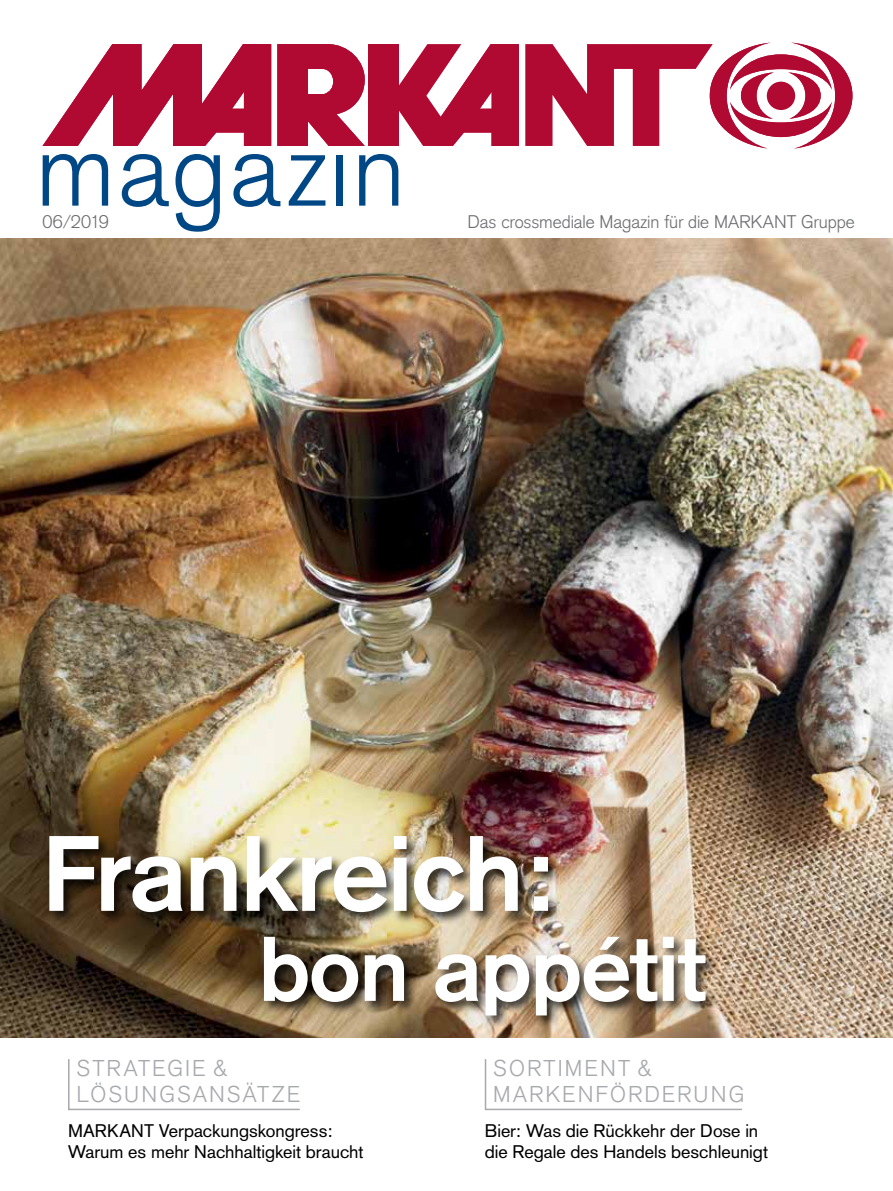
<style>
.page{position:relative;width:893px;height:1191px;background:#fff}
.page>*{position:absolute;margin:0;border:0;box-sizing:border-box;transform-origin:0 0}
.t1{font:700 105px "Basic Commercial";letter-spacing:-.02em;color:#fff}
.t2{font:700 90px "Basic Commercial";letter-spacing:-.015em;color:#fff}
.t3{font:300 22.5px/25.5px "Basic Commercial";letter-spacing:.1em;color:#a7a9ac}
.t4{font:18px/21.8px "Basic Commercial";color:#000}
.t5{font:300 18px "Basic Commercial";letter-spacing:-.005em;color:#6d6e71}
</style>
<div class="page">
<img style="left:0;top:238px;width:893px;height:799px">
<svg style="left:68px;top:1059px;width:232px;height:52px"></svg>
<svg style="left:484px;top:1059px;width:258px;height:52px"></svg>
<svg style="left:43px;top:154px;width:65px;height:52px"></svg>
<svg style="left:122px;top:154px;width:47px;height:53px"></svg>
<svg style="left:175px;top:154px;width:45px;height:78px"></svg>
<svg style="left:233px;top:154px;width:47px;height:53px"></svg>
<svg style="left:289px;top:155px;width:36px;height:51px"></svg>
<div style="left:337px;top:155px;width:6px;height:51px;background:#004785"></div>
<svg style="left:359px;top:154px;width:39px;height:52px"></svg>
<svg style="left:277px;top:44px;width:88px;height:102px"></svg>
<div style="left:368px;top:44px;width:30px;height:102px;background:#b10a32"></div>
<svg style="left:43px;top:44px;width:228px;height:102px"></svg>
<svg style="left:398px;top:44px;width:121px;height:102px"></svg>
<svg style="left:525px;top:43px;width:327px;height:106px"></svg>
<div style="left:767px;top:82px;width:28px;height:28px;background:#b10a32;border-radius:50%"></div>
<div style="left:47px;top:834px;width:672px;height:195px;background:#000;opacity:.75"></div>
<p class="t5" style="left:43px;top:212px;width:68px">06/2019</p>
<p class="t5" style="left:468px;top:212px;width:389px">Das crossmediale Magazin für die MARKANT Gruppe</p>
<p class="t1" style="left:43px;top:811px;width:514px">Frankreich:</p>
<p class="t2" style="left:259px;top:916px;width:449px">bon appétit</p>
<p class="t3" style="left:77px;top:1055px;width:225px">STRATEGIE &amp;<br>LÖSUNGSANSÄTZE</p>
<p class="t3" style="left:493px;top:1055px;width:252px">SORTIMENT &amp;<br>MARKENFÖRDERUNG</p>
<p class="t4" style="left:68px;top:1119px;width:297px">MARKANT Verpackungskongress:<br>Warum es mehr Nachhaltigkeit braucht</p>
<p class="t4" style="left:485px;top:1119px;width:285px">Bier: Was die Rückkehr der Dose in die Regale des Handels beschleunigt</p>
</div>
